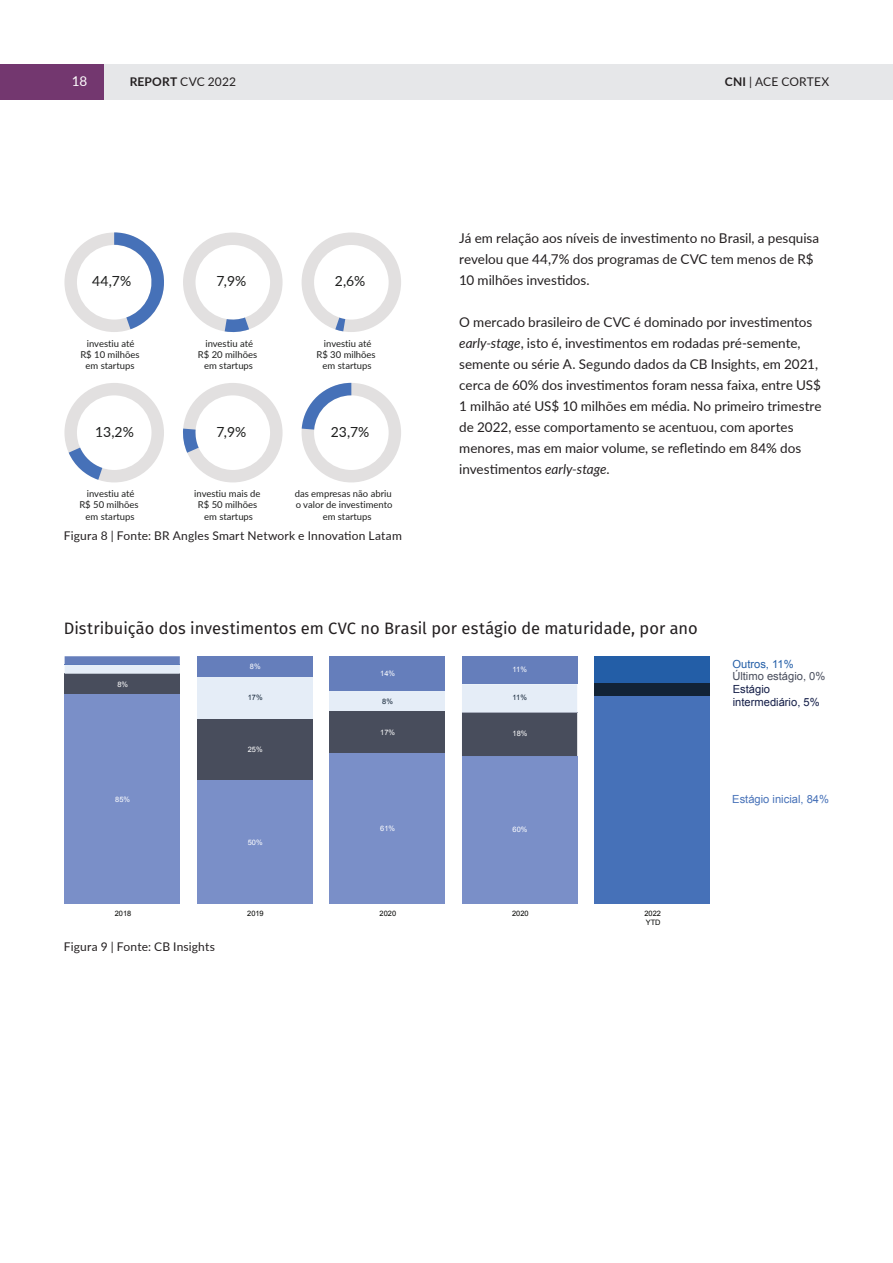
<style>
.page{position:relative;width:893px;height:1263px;background:#fff}
.page>*{position:absolute;margin:0;border:0;box-sizing:border-box;transform-origin:0 0}
.t1{font:16.5px "Fira Sans";color:#231f20}
.t2{font:13.95px "Lato";color:#1e1f1e}
.t3{font:13.5px/21px "Lato";color:#231f20}
.t4{font:13.5px "Lato";color:#fff}
.t5{font:12px "Lato";letter-spacing:.015em;color:#231f20}
.t6{font:11.1px/13.4px "Arial";color:#131d47}
.t7{font:11.1px "Arial";color:#4671b8}
.t8{font:11.1px "Arial";color:#484d5c}
.t9{font:11.1px "Arial";color:#235ea7}
.t10{font:9.45px/11.4px "Lato";color:#1e1f1e;text-align:center}
.t11{font:7.5px "Arial";color:#fff}
.t12{font:7.5px/9px "Arial";color:#040503}
.t13{font:7.5px "Arial";color:#122336}
.s1{font-weight:700}
.s2{font-style:italic}
</style>
<div class="page">
<svg style="left:64px;top:232px;width:100px;height:100px"></svg>
<svg style="left:183px;top:232px;width:100px;height:101px"></svg>
<svg style="left:302px;top:232px;width:99px;height:100px"></svg>
<svg style="left:64px;top:383px;width:100px;height:99px"></svg>
<svg style="left:183px;top:383px;width:100px;height:99px"></svg>
<svg style="left:302px;top:383px;width:99px;height:99px"></svg>
<div style="left:65px;top:694px;width:115px;height:210px;background:#7a8fc8"></div>
<div style="left:65px;top:674px;width:115px;height:20px;background:#484d5c"></div>
<svg style="left:65px;top:656px;width:115px;height:18px"></svg>
<hr style="left:65px;top:665px;width:115px;height:1px;background:#5e7cba">
<div style="left:197px;top:780px;width:115px;height:124px;background:#7a8fc8"></div>
<div style="left:197px;top:718px;width:115px;height:62px;background:#484d5c"></div>
<div style="left:197px;top:677px;width:115px;height:41px;background:#e5edf7"></div>
<div style="left:197px;top:656px;width:115px;height:21px;background:#657ebb"></div>
<div style="left:329px;top:752px;width:116px;height:152px;background:#7a8fc8"></div>
<div style="left:329px;top:711px;width:116px;height:41px;background:#484d5c"></div>
<div style="left:329px;top:691px;width:116px;height:20px;background:#e5edf7"></div>
<div style="left:329px;top:656px;width:116px;height:35px;background:#657ebb"></div>
<div style="left:462px;top:756px;width:115px;height:148px;background:#7a8fc8"></div>
<svg style="left:462px;top:684px;width:115px;height:72px"></svg>
<hr style="left:462px;top:712px;width:115px;height:1px;background:#a4aab9">
<div style="left:462px;top:656px;width:115px;height:28px;background:#657ebb"></div>
<div style="left:594px;top:695px;width:116px;height:209px;background:#4671b8"></div>
<div style="left:594px;top:682px;width:116px;height:13px;background:#122336"></div>
<div style="left:594px;top:656px;width:116px;height:26px;background:#235ea7"></div>
<div style="left:0;top:64px;width:104px;height:35px;background:#73376f"></div>
<div style="left:104px;top:64px;width:342px;height:35px;background:#e6e7e9"></div>
<div style="left:446px;top:64px;width:447px;height:35px;background:#e6e7e9"></div>
<p class="t4" style="left:72px;top:71px;width:17px">18</p>
<p class="t5" style="left:130px;top:73px;width:108px"><span class="s1">REPORT</span> CVC 2022</p>
<p class="t5" style="left:725px;top:73px;width:106px"><span class="s1">CNI</span> | ACE CORTEX</p>
<p class="t2" style="left:92px;top:271px;width:40px">44,7%</p>
<p class="t2" style="left:216px;top:271px;width:31px">7,9%</p>
<p class="t2" style="left:335px;top:271px;width:32px">2,6%</p>
<p class="t10" style="left:80px;top:337px;width:61px">investiu até<br>R$ 10 milhões em startups</p>
<p class="t10" style="left:198px;top:337px;width:61px">investiu até<br>R$ 20 milhões em startups</p>
<p class="t10" style="left:316px;top:337px;width:61px">investiu até<br>R$ 30 milhões em startups</p>
<p class="t2" style="left:95px;top:422px;width:40px">13,2%</p>
<p class="t2" style="left:216px;top:422px;width:31px">7,9%</p>
<p class="t2" style="left:331px;top:422px;width:40px">23,7%</p>
<p class="t10" style="left:79px;top:487px;width:61px">investiu até<br>R$ 50 milhões em startups</p>
<p class="t10" style="left:194px;top:487px;width:68px">investiu mais de<br>R$ 50 milhões em startups</p>
<p class="t10" style="left:295px;top:487px;width:98px">das empresas não abriu</p>
<p class="t10" style="left:296px;top:499px;width:98px">o valor de investimento</p>
<p class="t10" style="left:323px;top:510px;width:50px">em startups</p>
<p class="t5" style="left:64px;top:527px;width:340px">Figura 8 | Fonte: BR Angles Smart Network e Innovation Latam</p>
<p class="t3" style="left:459px;top:227px;width:362px">Já em relação aos níveis de investimento no Brasil, a pesquisa revelou que 44,7% dos programas de CVC tem menos de R$<br>10 milhões investidos.</p>
<p class="t3" style="left:459px;top:311px;width:364px">O mercado brasileiro de CVC é dominado por investimentos <span class="s2">early-stage</span>, isto é, investimentos em rodadas pré-semente, semente ou série A. Segundo dados da CB Insights, em 2021, cerca de 60% dos investimentos foram nessa faixa, entre US$ 1 milhão até US$ 10 milhões em média. No primeiro trimestre de 2022, esse comportamento se acentuou, com aportes menores, mas em maior volume, se refletindo em 84% dos investimentos <span class="s2">early-stage</span>.</p>
<p class="t1" style="left:64px;top:616px;width:635px">Distribuição dos investimentos em CVC no Brasil por estágio de maturidade, por ano</p>
<p class="t11" style="left:117px;top:679px;width:12px">8%</p>
<p class="t11" style="left:115px;top:794px;width:16px">85%</p>
<p class="t12" style="left:115px;top:909px;width:18px">2018</p>
<p class="t5" style="left:64px;top:938px;width:153px">Figura 9 | Fonte: CB Insights</p>
<p class="t11" style="left:250px;top:662px;width:12px">8%</p>
<p class="t13" style="left:248px;top:693px;width:16px">17%</p>
<p class="t11" style="left:248px;top:744px;width:16px">25%</p>
<p class="t11" style="left:248px;top:837px;width:16px">50%</p>
<p class="t12" style="left:247px;top:909px;width:18px">2019</p>
<p class="t11" style="left:380px;top:669px;width:16px">14%</p>
<p class="t13" style="left:382px;top:696px;width:12px">8%</p>
<p class="t11" style="left:380px;top:727px;width:16px">17%</p>
<p class="t11" style="left:380px;top:823px;width:16px">61%</p>
<p class="t12" style="left:380px;top:909px;width:18px">2020</p>
<p class="t11" style="left:513px;top:665px;width:16px">11%</p>
<p class="t13" style="left:513px;top:693px;width:16px">11%</p>
<p class="t11" style="left:513px;top:729px;width:16px">18%</p>
<p class="t11" style="left:513px;top:824px;width:16px">60%</p>
<p class="t12" style="left:512px;top:909px;width:18px">2020</p>
<p class="t12" style="left:644px;top:909px;width:18px">2022<br>YTD</p>
<p class="t9" style="left:732px;top:656px;width:63px">Outros, 11%</p>
<p class="t8" style="left:732px;top:668px;width:95px">Último estágio, 0%</p>
<p class="t6" style="left:733px;top:683px;width:88px">Estágio intermediário, 5%</p>
<p class="t7" style="left:732px;top:792px;width:98px">Estágio inicial, 84%</p>
</div>
